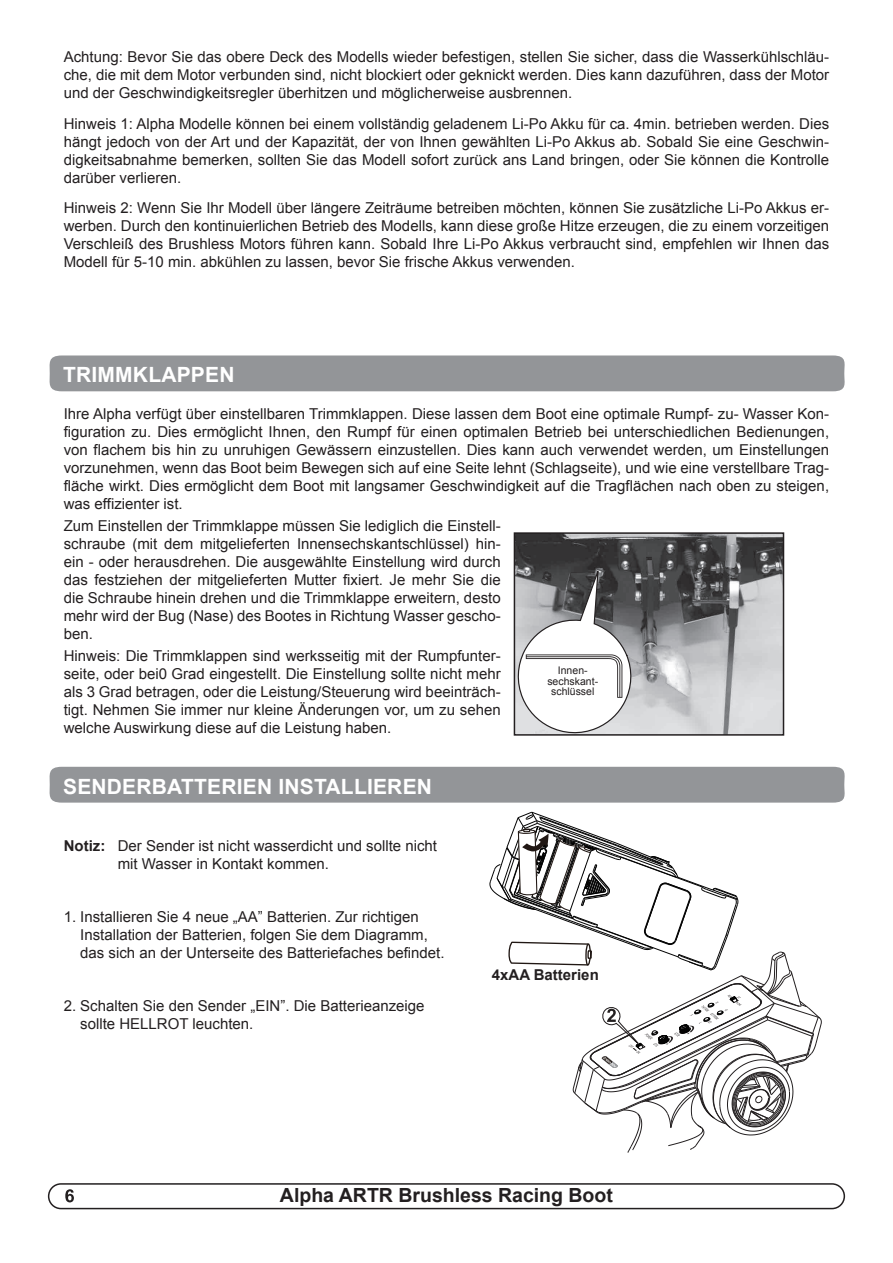
<style>
.page{position:relative;width:893px;height:1263px;background:#fff}
.page>*{position:absolute;margin:0;border:0;box-sizing:border-box;transform-origin:0 0}
.t1{font:700 21px "Arial";letter-spacing:.01em;color:#fff}
.t2{font:700 19.5px "Arial";color:#231f20}
.t3{font:15px/18px "Arial";color:#231f20;text-align:justify}
.t4{font:700 15px "Arial";color:#231f20}
.t5{font:10.5px/10.5px "Arial";color:#231f20;text-align:center}
.s1{font-weight:700}
</style>
<div class="page">
<div style="left:49px;top:355px;width:796px;height:36px;background:#939598"></div>
<div style="left:49px;top:767px;width:796px;height:36px;background:#939598"></div>
<svg style="left:489px;top:812px;width:333px;height:341px"></svg>
<img style="left:517px;top:535px;width:264px;height:198px">
<div style="left:514px;top:532px;width:270px;height:204px;border:2px solid #231f20"></div>
<svg style="left:516px;top:563px;width:117px;height:172px"></svg>
<div style="left:48px;top:1183px;width:797px;height:26px;border:2px solid #231f20;border-radius:12px"></div>
<svg style="left:65px;top:1189px;width:9px;height:13px"></svg>
<p class="t3" style="left:64px;top:48px;width:767px">Achtung: Bevor Sie das obere Deck des Modells wieder befestigen, stellen Sie sicher, dass die Wasserkühlschläu&shy;che, die mit dem Motor verbunden sind, nicht blockiert oder geknickt werden. Dies kann dazuführen, dass der Motor und der Geschwindigkeitsregler überhitzen und möglicherweise ausbrennen.</p>
<p class="t3" style="left:64px;top:115px;width:767px">Hinweis 1: Alpha Modelle können bei einem vollständig geladenem Li-Po Akku für ca. 4min. betrieben werden. Dies hängt jedoch von der Art und der Kapazität, der von Ihnen gewählten Li-Po Akkus ab. Sobald Sie eine Geschwin&shy;digkeitsabnahme bemerken, sollten Sie das Modell sofort zurück ans Land bringen, oder Sie können die Kontrolle darüber verlieren.</p>
<p class="t3" style="left:64px;top:199px;width:767px">Hinweis 2: Wenn Sie Ihr Modell über längere Zeiträume betreiben möchten, können Sie zusätzliche Li-Po Akkus er&shy;werben. Durch den kontinuierlichen Betrieb des Modells, kann diese große Hitze erzeugen, die zu einem vorzeitigen Verschleiß des Brushless Motors führen kann. Sobald Ihre Li-Po Akkus verbraucht sind, empfehlen wir Ihnen das Modell für 5-10 min. abkühlen zu lassen, bevor Sie frische Akkus verwenden.</p>
<h1 class="t1" style="left:63px;top:361px;width:173px">TRIMMKLAPPEN</h1>
<p class="t3" style="left:64px;top:404px;width:767px">Ihre Alpha verfügt über einstellbaren Trimmklappen. Diese lassen dem Boot eine optimale Rumpf- zu- Wasser Kon&shy;figuration zu. Dies ermöglicht Ihnen, den Rumpf für einen optimalen Betrieb bei unterschiedlichen Bedienungen, von flachem bis hin zu unruhigen Gewässern einzustellen. Dies kann auch verwendet werden, um Einstellungen vorzunehmen, wenn das Boot beim Bewegen sich auf eine Seite lehnt (Schlagseite), und wie eine verstellbare Trag&shy;fläche wirkt. Dies ermöglicht dem Boot mit langsamer Geschwindigkeit auf die Tragflächen nach oben zu steigen, was effizienter ist.</p>
<p class="t3" style="left:64px;top:517px;width:438px">Zum Einstellen der Trimmklappe müssen Sie lediglich die Einstell&shy;schraube (mit dem mitgelieferten Innensechskantschlüssel) hin&shy;ein - oder herausdrehen. Die ausgewählte Einstellung wird durch das festziehen der mitgelieferten Mutter fixiert. Je mehr Sie die die Schraube hinein drehen und die Trimmklappe erweitern, desto mehr wird der Bug (Nase) des Bootes in Richtung Wasser gescho&shy;ben.</p>
<p class="t3" style="left:64px;top:647px;width:438px">Hinweis: Die Trimmklappen sind werksseitig mit der Rumpfunter&shy;seite, oder bei0 Grad eingestellt. Die Einstellung sollte nicht mehr als 3 Grad betragen, oder die Leistung/Steuerung wird beeinträch&shy;tigt. Nehmen Sie immer nur kleine Änderungen vor, um zu sehen welche Auswirkung diese auf die Leistung haben.</p>
<p class="t5" style="left:547px;top:666px;width:52px">Innen&shy;sechskant&shy;schlüssel</p>
<h1 class="t1" style="left:63px;top:772px;width:370px">SENDERBATTERIEN INSTALLIEREN</h1>
<p class="t3" style="left:118px;top:837px;width:321px;text-indent:-54px"><span class="s1">Notiz:</span> Der Sender ist nicht wasserdicht und sollte nicht mit Wasser in Kontakt kommen.</p>
<p class="t3" style="left:80px;top:908px;width:366px;text-align:left;text-indent:-16px">1. Installieren Sie 4 neue „AA” Batterien. Zur richtigen<br>Installation der Batterien, folgen Sie dem Diagramm, das sich an der Unterseite des Batteriefaches befindet.</p>
<p class="t3" style="left:80px;top:997px;width:346px;text-indent:-17px">2. Schalten Sie den Sender „EIN”. Die Batterieanzeige sollte HELLROT leuchten.</p>
<p class="t4" style="left:492px;top:965px;width:108px">4xAA Batterien</p>
<h2 class="t2" style="left:280px;top:1183px;width:334px">Alpha ARTR Brushless Racing Boot</h2>
</div>
